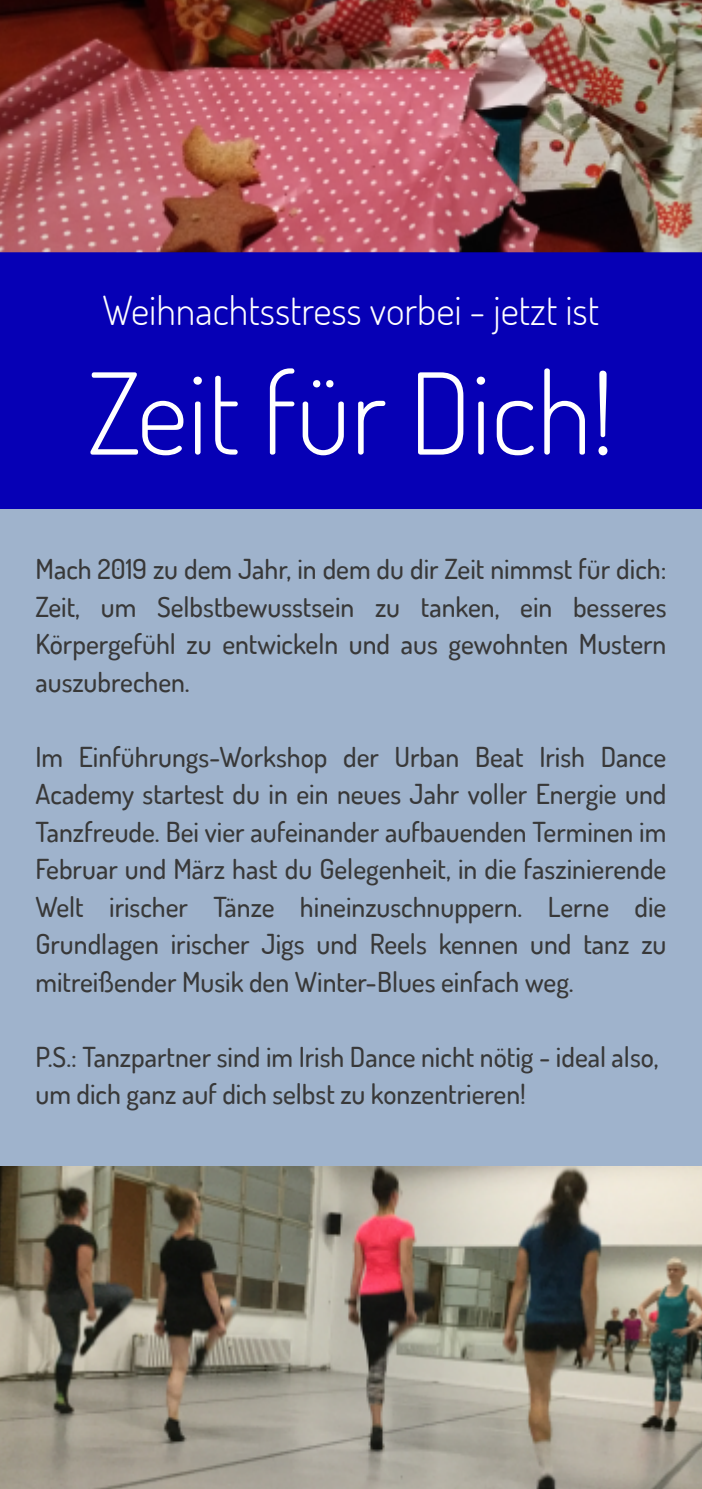
<style>
.page{position:relative;width:702px;height:1489px;background:#fff}
.page>*{position:absolute;margin:0;border:0;box-sizing:border-box;transform-origin:0 0}
.t1{font:300 112.5px "Dosis";color:#fff}
.t2{font:300 40px "Dosis";color:#fff}
.t3{font:500 27.5px/37.5px "Dosis";color:#383838;text-align:justify}
</style>
<div class="page">
<div style="left:0;top:508px;width:702px;height:658px;background:#9fb3cc"></div>
<img style="left:0;top:0;width:702px;height:253px">
<div style="left:0;top:253px;width:702px;height:255px;background:#0600b5"></div>
<img style="left:0;top:1166px;width:702px;height:322px">
<h2 class="t2" style="left:102px;top:283px;width:498px">Weihnachtsstress vorbei - jetzt ist</h2>
<h1 class="t1" style="left:87px;top:339px;width:528px">Zeit für Dich!</h1>
<p class="t3" style="left:35px;top:549px;width:632px">Mach 2019 zu dem Jahr, in dem du dir Zeit nimmst für dich:<br>Zeit, um Selbstbewusstsein zu tanken, ein besseres Körpergefühl zu entwickeln und aus gewohnten Mustern auszubrechen.</p>
<p class="t3" style="left:35px;top:737px;width:632px">Im Einführungs-Workshop der Urban Beat Irish Dance Academy startest du in ein neues Jahr voller Energie und Tanzfreude. Bei vier aufeinander aufbauenden Terminen im Februar und März hast du Gelegenheit, in die faszinierende Welt irischer Tänze hineinzuschnuppern. Lerne die Grundlagen irischer Jigs und Reels kennen und tanz zu mitreißender Musik den Winter-Blues einfach weg.</p>
<p class="t3" style="left:35px;top:1037px;width:624px">P.S.: Tanzpartner sind im Irish Dance nicht nötig - ideal also, um dich ganz auf dich selbst zu konzentrieren!</p>
</div>
